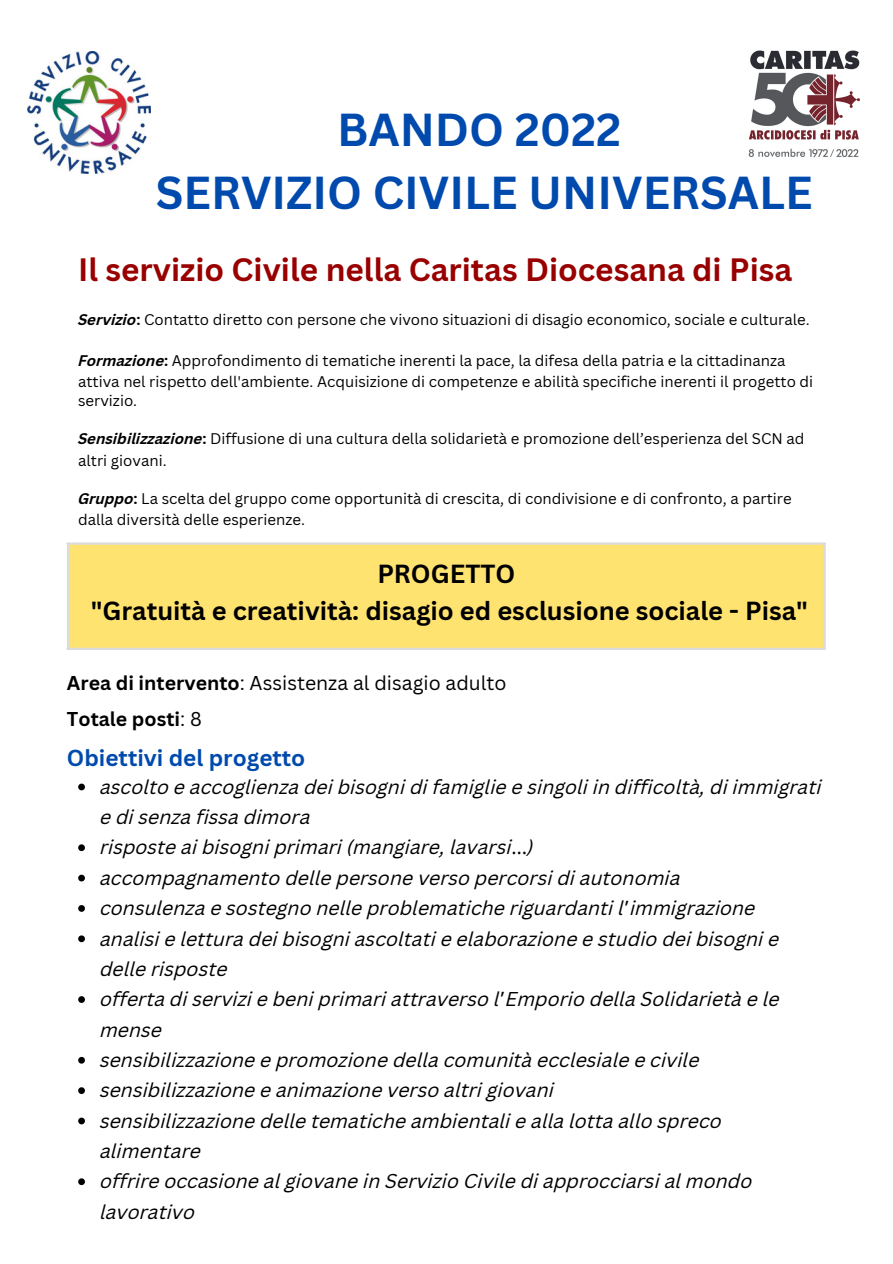
<style>
.page{position:relative;width:893px;height:1264px;background:#fff}
.page>*{position:absolute;margin:0;border:0;box-sizing:border-box;transform-origin:0 0}
.t1{font:700 45px/63px "Canva Sans";color:#004aad;text-align:center}
.t2{font:700 31.5px "Canva Sans";color:#900}
.t3{font:700 25.5px/37px "Canva Sans";color:#000;text-align:center}
.t4{font:700 22.5px "Canva Sans";color:#004aad}
.t5{font:italic 19.5px/30.3px "Canva Sans";color:#000}
.t6{font:19.5px/36px "Canva Sans";color:#000}
.t7{font:15px/21.3px "Canva Sans";color:#000}
.s1{font-weight:700;font-style:italic}
.s2{font-weight:700}
.s3{font-family:"Noto Sans Gurmukhi";font-style:normal}
</style>
<div class="page">
<img style="left:28px;top:51px;width:122px;height:123px">
<img style="left:748px;top:50px;width:112px;height:108px">
<div style="left:68px;top:543px;width:756px;height:106px;background:#ffe371"></div>
<hr style="left:67px;top:544px;width:2px;height:103px;background:#dbdbdb">
<hr style="left:823px;top:544px;width:2px;height:103px;background:#dbdbdb">
<hr style="left:67px;top:542px;width:758px;height:2px;background:#dbdbdb">
<hr style="left:67px;top:647px;width:758px;height:3px;background:#dbdbdb">
<svg style="left:78px;top:783px;width:7px;height:7px"></svg>
<svg style="left:78px;top:844px;width:7px;height:7px"></svg>
<svg style="left:78px;top:874px;width:7px;height:7px"></svg>
<svg style="left:78px;top:905px;width:7px;height:6px"></svg>
<svg style="left:78px;top:935px;width:7px;height:7px"></svg>
<svg style="left:78px;top:996px;width:7px;height:6px"></svg>
<svg style="left:78px;top:1056px;width:7px;height:7px"></svg>
<svg style="left:78px;top:1087px;width:7px;height:6px"></svg>
<svg style="left:78px;top:1117px;width:7px;height:7px"></svg>
<svg style="left:78px;top:1178px;width:7px;height:7px"></svg>
<h1 class="t1" style="left:156px;top:97px;width:658px">BANDO 2022<br>SERVIZIO CIVILE UNIVERSALE</h1>
<h2 class="t2" style="left:78px;top:248px;width:715px">Il servizio Civile nella Caritas Diocesana di Pisa</h2>
<p class="t7" style="left:78px;top:309px;width:733px"><span class="s1">Servizio</span><span class="s2">:</span> Contatto diretto con persone che vivono situazioni di disagio economico, sociale e culturale.</p>
<p class="t7" style="left:78px;top:349px;width:736px"><span class="s1">Formazione</span><span class="s2">:</span> Approfondimento di tematiche inerenti la pace, la difesa della patria e la cittadinanza attiva nel rispetto dell'ambiente. Acquisizione di competenze e abilità specifiche inerenti il progetto di</p>
<p class="t7" style="left:78px;top:390px;width:61px">servizio.</p>
<p class="t7" style="left:78px;top:428px;width:728px"><span class="s1">Sensibilizzazione</span><span class="s2">:</span> Diffusione di una cultura della solidarietà e promozione dell’esperienza del SCN ad altri giovani.</p>
<p class="t7" style="left:78px;top:487px;width:715px"><span class="s1">Gruppo</span><span class="s2">:</span> La scelta del gruppo come opportunità di crescita, di condivisione e di confronto, a partire dalla diversità delle esperienze.</p>
<h3 class="t3" style="left:91px;top:554px;width:718px">PROGETTO<br>"Gratuità e creatività: disagio ed esclusione sociale - Pisa"</h3>
<p class="t6" style="left:67px;top:664px;width:441px"><span class="s2">Area di intervento</span>: Assistenza al disagio adulto<br><span class="s2">Totale posti</span>: 8</p>
<p class="t4" style="left:67px;top:741px;width:240px">Obiettivi del progetto</p>
<p class="t5" style="left:100px;top:773px;width:723px">ascolto e accoglienza dei bisogni di famiglie e singoli in difficoltà, di immigrati e di senza fissa dimora<br>risposte ai bisogni primari (mangiare, lavarsi<span class="s3">…</span>)<br>accompagnamento delle persone verso percorsi di autonomia<br>consulenza e sostegno nelle problematiche riguardanti l<span class="s3">’</span>immigrazione<br>analisi e lettura dei bisogni ascoltati e elaborazione e studio dei bisogni e delle risposte<br>offerta di servizi e beni primari attraverso l<span class="s3">’</span>Emporio della Solidarietà e le mense<br>sensibilizzazione e promozione della comunità ecclesiale e civile sensibilizzazione e animazione verso altri giovani<br>sensibilizzazione delle tematiche ambientali e alla lotta allo spreco alimentare<br>offrire occasione al giovane in Servizio Civile di approcciarsi al mondo lavorativo</p>
</div>
